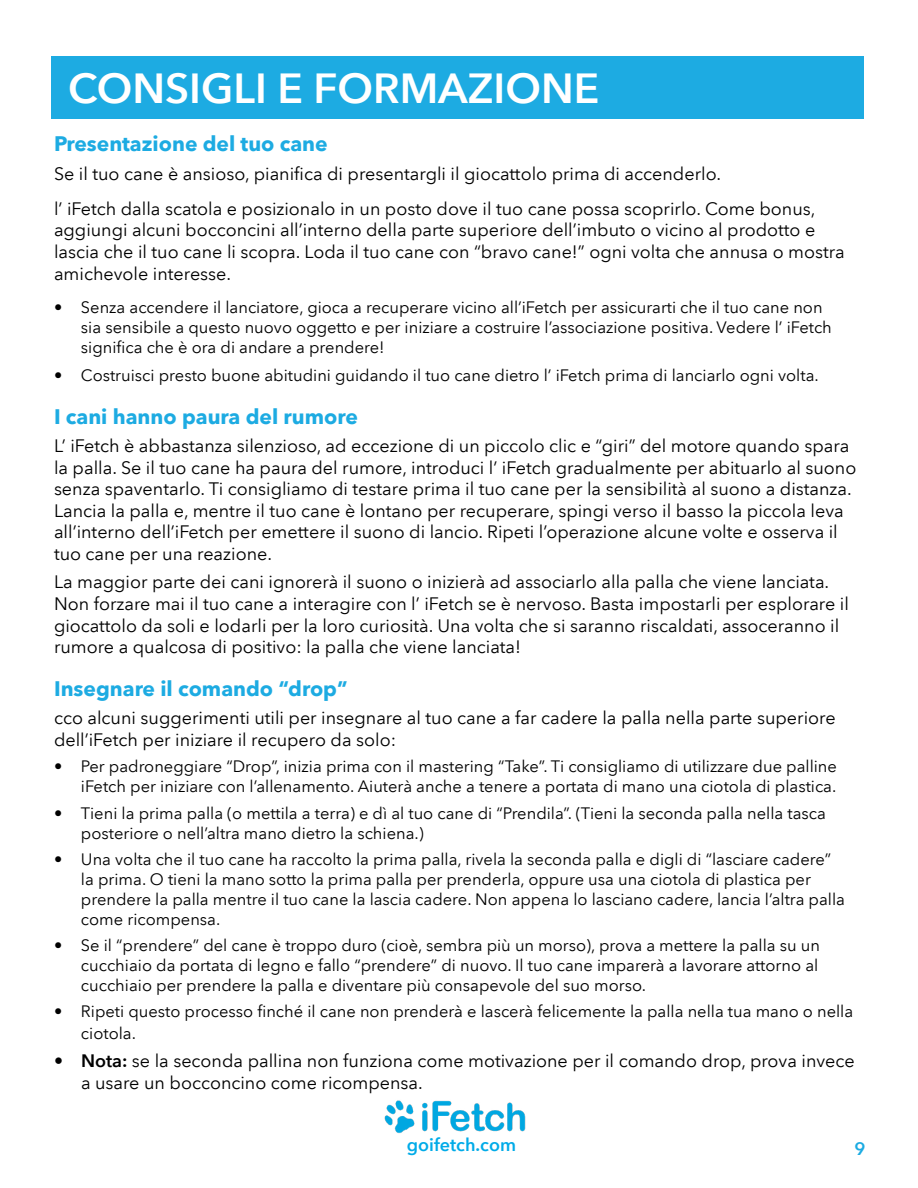
<style>
.page{position:relative;width:918px;height:1188px;background:#fff}
.page>*{position:absolute;margin:0;border:0;box-sizing:border-box;transform-origin:0 0}
.t1{font:600 42px "Avenir Next LT Pro";color:#fff}
.t2{font:700 21px "Avenir Next LT Pro";color:#1dabe2}
.t3{font:18px/21.6px "Avenir Next LT Pro";color:#000}
.t4{font:600 18px "Avenir Next LT Pro";color:#00abe8}
.t5{font:600 18px "Avenir Next LT Pro";color:#1babe2}
.t6{font:16.5px/19.8px "Avenir Next LT Pro";color:#000}
.s1{font-weight:600}
</style>
<div class="page">
<img style="left:384px;top:1100px;width:142px;height:33px">
<div style="left:52px;top:56px;width:812px;height:62px;background:#1dabe2"></div>
<h1 class="t1" style="left:68px;top:62px;width:533px">CONSIGLI E FORMAZIONE</h1>
<p class="t2" style="left:54px;top:131px;width:275px">Presentazione del tuo cane</p>
<p class="t3" style="left:54px;top:156px;width:763px;line-height:35.1px">Se il tuo cane è ansioso, pianifica di presentargli il giocattolo prima di accenderlo.<br>l’ iFetch dalla scatola e posizionalo in un posto dove il tuo cane possa scoprirlo. Come bonus,</p>
<p class="t3" style="left:54px;top:219px;width:792px">aggiungi alcuni bocconcini all’interno della parte superiore dell’imbuto o vicino al prodotto e lascia che il tuo cane li scopra. Loda il tuo cane con “bravo cane!” ogni volta che annusa o mostra amichevole interesse.</p>
<p class="t6" style="left:81px;top:297px;width:752px;text-indent:-27px">• Senza accendere il lanciatore, gioca a recuperare vicino all’iFetch per assicurarti che il tuo cane non sia sensibile a questo nuovo oggetto e per iniziare a costruire l’associazione positiva. Vedere l’ iFetch significa che è ora di andare a prendere!</p>
<p class="t6" style="left:54px;top:365px;width:766px">• Costruisci presto buone abitudini guidando il tuo cane dietro l’ iFetch prima di lanciarlo ogni volta.</p>
<p class="t2" style="left:54px;top:403px;width:305px">I cani hanno paura del rumore</p>
<p class="t3" style="left:54px;top:435px;width:804px">L’ iFetch è abbastanza silenzioso, ad eccezione di un piccolo clic e “giri” del motore quando spara la palla. Se il tuo cane ha paura del rumore, introduci l’ iFetch gradualmente per abituarlo al suono senza spaventarlo. Ti consigliamo di testare prima il tuo cane per la sensibilità al suono a distanza.<br>Lancia la palla e, mentre il tuo cane è lontano per recuperare, spingi verso il basso la piccola leva all’interno dell’iFetch per emettere il suono di lancio. Ripeti l’operazione alcune volte e osserva il tuo cane per una reazione.</p>
<p class="t3" style="left:54px;top:571px;width:796px">La maggior parte dei cani ignorerà il suono o inizierà ad associarlo alla palla che viene lanciata.<br>Non forzare mai il tuo cane a interagire con l’ iFetch se è nervoso. Basta impostarli per esplorare il giocattolo da soli e lodarli per la loro curiosità. Una volta che si saranno riscaldati, assoceranno il rumore a qualcosa di positivo: la palla che viene lanciata!</p>
<p class="t2" style="left:54px;top:676px;width:295px">Insegnare il comando “drop”</p>
<p class="t3" style="left:54px;top:707px;width:783px">cco alcuni suggerimenti utili per insegnare al tuo cane a far cadere la palla nella parte superiore dell’iFetch per iniziare il recupero da solo:</p>
<p class="t6" style="left:54px;top:757px;width:785px;text-align:right">• Per padroneggiare “Drop”, inizia prima con il mastering “Take”. Ti consigliamo di utilizzare due palline iFetch per iniziare con l’allenamento. Aiuterà anche a tenere a portata di mano una ciotola di plastica.</p>
<p class="t6" style="left:81px;top:803px;width:746px;text-indent:-27px">• Tieni la prima palla (o mettila a terra) e dì al tuo cane di “Prendila”. (Tieni la seconda palla nella tasca posteriore o nell’altra mano dietro la schiena.)</p>
<p class="t6" style="left:81px;top:849px;width:766px;text-indent:-27px">• Una volta che il tuo cane ha raccolto la prima palla, rivela la seconda palla e digli di “lasciare cadere” la prima. O tieni la mano sotto la prima palla per prenderla, oppure usa una ciotola di plastica per prendere la palla mentre il tuo cane la lascia cadere. Non appena lo lasciano cadere, lancia l’altra palla come ricompensa.</p>
<p class="t6" style="left:81px;top:935px;width:741px;text-align:justify;text-indent:-27px">• Se il “prendere” del cane è troppo duro (cioè, sembra più un morso), prova a mettere la palla su un cucchiaio da portata di legno e fallo “prendere” di nuovo. Il tuo cane imparerà a lavorare attorno al cucchiaio per prendere la palla e diventare più consapevole del suo morso.</p>
<p class="t6" style="left:81px;top:1001px;width:774px;line-height:21.6px;text-indent:-27px">• Ripeti questo processo finché il cane non prenderà e lascerà felicemente la palla nella tua mano o nella ciotola.</p>
<p class="t3" style="left:81px;top:1050px;width:775px;text-indent:-27px"><span class="s1">• Nota:</span> se la seconda pallina non funziona come motivazione per il comando drop, prova invece a usare un bocconcino come ricompensa.</p>
<p class="t4" style="left:407px;top:1134px;width:111px">goifetch.com</p>
<p class="t5" style="left:855px;top:1138px;width:12px">9</p>
</div>
